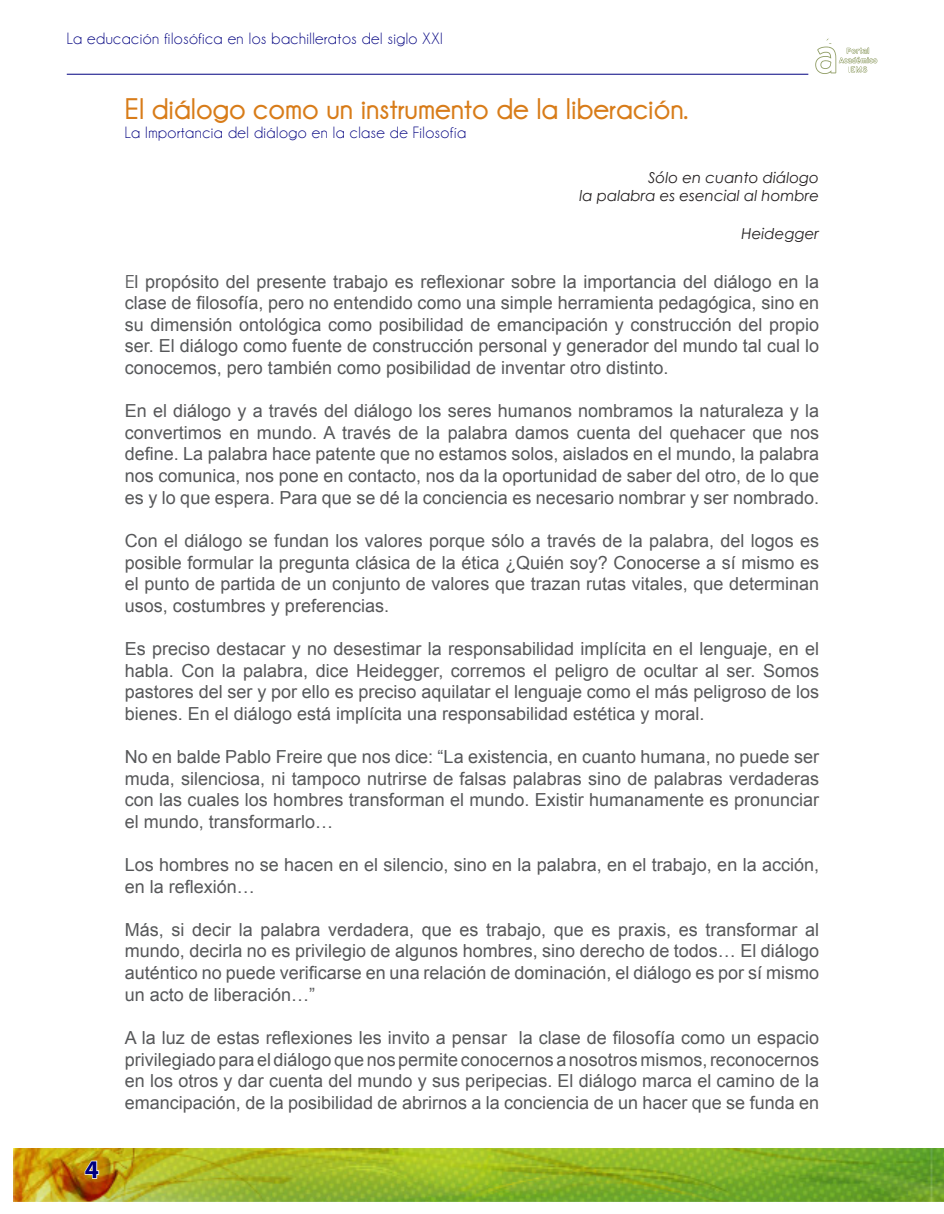
<style>
.page{position:relative;width:944px;height:1214px;background:#fff}
.page>*{position:absolute;margin:0;border:0;box-sizing:border-box;transform-origin:0 0}
.Subtítulo_DIANA{font:700 30px "Champagne&Limousines";color:#d87c19}
.t1{font:700 25.5px "Myriad Pro";color:#000080}
.Texto_General{font:18px/21.6px "Arial";color:#57585a;text-align:justify}
.Título_pequeño_izqui{font:16.5px "Champagne&Limousines";letter-spacing:.03em;color:#000080}
.t2{font:italic 15px "Century Gothic";color:#231f20}
.s1{font-family:"Century Gothic"}
</style>
<div class="page">
<img style="left:13px;top:1148px;width:931px;height:53px">
<svg style="left:84px;top:1159px;width:16px;height:20px"></svg>
<svg style="left:815px;top:38px;width:62px;height:36px"></svg>
<hr style="left:67px;top:74px;width:741px;height:1px;background:#000080">
<p class="Título_pequeño_izqui" style="left:67px;top:29px;width:377px">La educación filosófica en los bachilleratos del siglo XXI</p>
<h2 class="t1" style="left:85px;top:1152px;width:16px">4</h2>
<p class="Subtítulo_DIANA" style="left:125px;top:92px;width:565px">El diálogo como un instrumento de la liberación.</p>
<p class="Título_pequeño_izqui" style="left:125px;top:123px;width:343px">La Importancia del diálogo en la clase de Filosofía</p>
<p class="t2" style="left:648px;top:167px;width:172px">Sólo en cuanto diálogo</p>
<p class="t2" style="left:579px;top:185px;width:241px">la palabra es esencial al hombre</p>
<p class="t2" style="left:741px;top:223px;width:79px">Heidegger</p>
<p class="Texto_General" style="left:125px;top:271px;width:695px"><span class="s1">E</span>l propósito del presente trabajo es reflexionar sobre la importancia del diálogo en la clase de filosofía, pero no entendido como una simple herramienta pedagógica, sino en su dimensión ontológica como posibilidad de emancipación y construcción del propio ser. El diálogo como fuente de construcción personal y generador del mundo tal cual lo conocemos, pero también como posibilidad de inventar otro distinto.</p>
<p class="Texto_General" style="left:125px;top:400px;width:695px">En el diálogo y a través del diálogo los seres humanos nombramos la naturaleza y la convertimos en mundo. A través de la palabra damos cuenta del quehacer que nos define. La palabra hace patente que no estamos solos, aislados en el mundo, la palabra nos comunica, nos pone en contacto, nos da la oportunidad de saber del otro, de lo que es y lo que espera. Para que se dé la conciencia es necesario nombrar y ser nombrado.</p>
<p class="Texto_General" style="left:125px;top:530px;width:695px">Con el diálogo se fundan los valores porque sólo a través de la palabra, del logos es posible formular la pregunta clásica de la ética ¿Quién soy? Conocerse a sí mismo es el punto de partida de un conjunto de valores que trazan rutas vitales, que determinan usos, costumbres y preferencias.</p>
<p class="Texto_General" style="left:125px;top:638px;width:695px">Es preciso destacar y no desestimar la responsabilidad implícita en el lenguaje, en el habla. Con la palabra, dice Heidegger, corremos el peligro de ocultar al ser. Somos pastores del ser y por ello es preciso aquilatar el lenguaje como el más peligroso de los bienes. En el diálogo está implícita una responsabilidad estética y moral.</p>
<p class="Texto_General" style="left:125px;top:746px;width:695px">No en balde Pablo Freire que nos dice: “La existencia, en cuanto humana, no puede ser muda, silenciosa, ni tampoco nutrirse de falsas palabras sino de palabras verdaderas con las cuales los hombres transforman el mundo. Existir humanamente es pronunciar el mundo, transformarlo…</p>
<p class="Texto_General" style="left:125px;top:854px;width:695px">Los hombres no se hacen en el silencio, sino en la palabra, en el trabajo, en la acción, en la reflexión…</p>
<p class="Texto_General" style="left:125px;top:919px;width:695px">Más, si decir la palabra verdadera, que es trabajo, que es praxis, es transformar al mundo, decirla no es privilegio de algunos hombres, sino derecho de todos… El diálogo auténtico no puede verificarse en una relación de dominación, el diálogo es por sí mismo un acto de liberación…”</p>
<p class="Texto_General" style="left:125px;top:1027px;width:695px">A la luz de estas reflexiones les invito a pensar la clase de filosofía como un espacio privilegiado para el diálogo que nos permite conocernos a nosotros mismos, reconocernos en los otros y dar cuenta del mundo y sus peripecias. El diálogo marca el camino de la emancipación, de la posibilidad de abrirnos a la conciencia de un hacer que se funda en</p>
</div>
